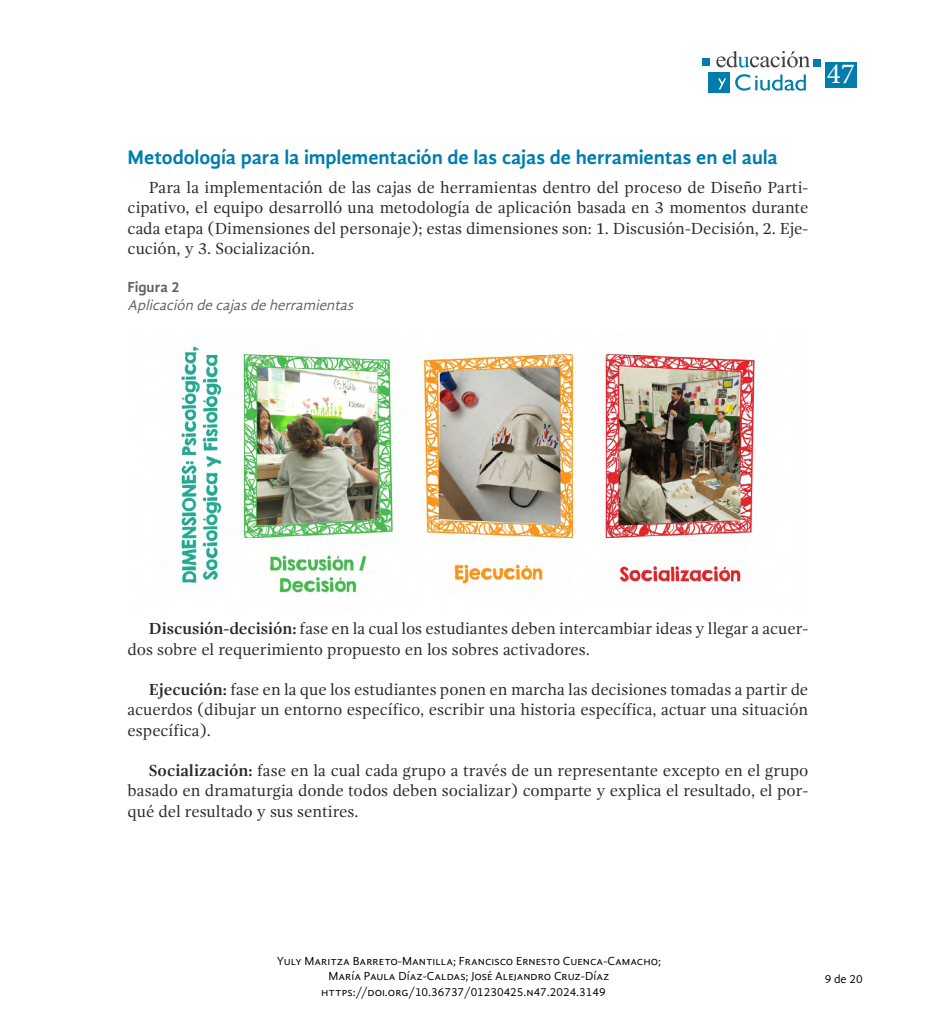
<style>
.page{position:relative;width:936px;height:1021px;background:#fff}
.page>*{position:absolute;margin:0;border:0;box-sizing:border-box;transform-origin:0 0}
.t1{font:29.25px "Minion Pro";color:#fff}
.t2{font:700 20.25px "Gandhi Sans";letter-spacing:-.005em;color:#007dac}
.t3{font:16.5px/20.2px "Gandhi Serif";color:#292829;text-align:justify}
.t4{font:italic 15px "Gandhi Sans";color:#616264}
.t5{font:700 15px "Gandhi Sans";color:#616264}
.t6{font:12px/14.4px "Gandhi Sans";color:#000;text-align:center}
.s1{font-weight:700}
</style>
<div class="page">
<div style="left:708px;top:72px;width:22px;height:21px;background:#007dac"></div>
<svg style="left:716px;top:51px;width:94px;height:16px"></svg>
<svg style="left:718px;top:78px;width:8px;height:11px"></svg>
<svg style="left:735px;top:74px;width:70px;height:17px"></svg>
<div style="left:702px;top:59px;width:8px;height:7px;background:#007dac"></div>
<div style="left:813px;top:59px;width:8px;height:8px;background:#007dac"></div>
<div style="left:824px;top:62px;width:32px;height:25px;background:#007dac"></div>
<img style="left:180px;top:346px;width:577px;height:249px">
<h1 class="t1" style="left:826px;top:54px;width:30px">47</h1>
<p class="t2" style="left:128px;top:146px;width:651px">Metodología para la implementación de las cajas de herramientas en el aula</p>
<p class="t3" style="left:128px;top:177px;width:682px;text-indent:21px">Para la implementación de las cajas de herramientas dentro del proceso de Diseño Parti&shy;cipativo, el equipo desarrolló una metodología de aplicación basada en 3 momentos durante cada etapa (Dimensiones del personaje); estas dimensiones son: 1. Discusión-Decisión, 2. Eje&shy;cución, y 3. Socialización.</p>
<p class="t5" style="left:128px;top:278px;width:54px">Figura 2</p>
<p class="t4" style="left:128px;top:297px;width:231px">Aplicación de cajasde herramientas</p>
<p class="t3" style="left:128px;top:618px;width:682px;text-indent:21px"><span class="s1">Discusión-decisión:</span> fase en la cual los estudiantes deben intercambiar ideas y llegar a acuer&shy;dos sobre el requerimiento propuesto en los sobres activadores.</p>
<p class="t3" style="left:128px;top:679px;width:682px;text-indent:21px"><span class="s1">Ejecución:</span> fase en la que los estudiantes ponen en marcha las decisiones tomadas a partir de acuerdos (dibujar un entorno específico, escribir una historia específica, actuar una situación específica).</p>
<p class="t3" style="left:128px;top:760px;width:682px;text-indent:21px"><span class="s1">Socialización:</span> fase en la cual cada grupo a través de un representante excepto en el grupo basado en dramaturgia donde todos deben socializar) comparte y explica el resultado, el por&shy;qué del resultado y sus sentires.</p>
<p class="t6" style="left:277px;top:954px;width:386px">Yuly Maritza Barreto-Mantilla; Francisco Ernesto Cuenca-Camacho;<br>María Paula Díaz-Caldas; José Alejandro Cruz-Díaz</p>
<p class="t6" style="left:321px;top:984px;width:286px">https://doi.org/10.36737/01230425.n47.2024.3149</p>
<p class="t6" style="left:824px;top:971px;width:39px">9 de 20</p>
</div>
